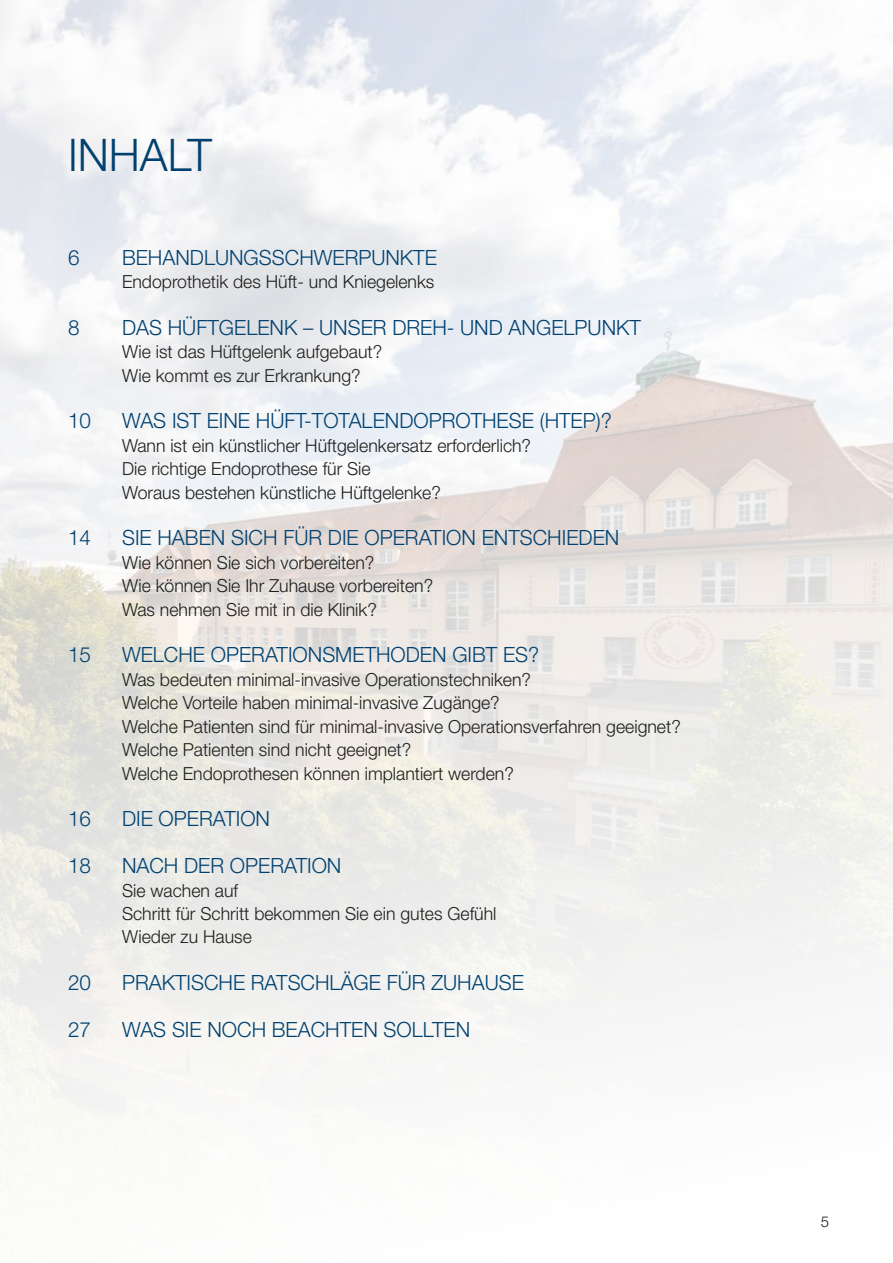
<style>
.page{position:relative;width:893px;height:1263px;background:#fff}
.page>*{position:absolute;margin:0;border:0;box-sizing:border-box;transform-origin:0 0}
.t1{font:300 45px "Helvetica Neue";color:#004170}
.t2{font:300 21px "Helvetica Neue";color:#004170}
.t3{font:300 18px/23.4px "Helvetica Neue";color:#1d1d1b}
.t4{font:300 15px "Helvetica Neue";color:#1d1d1b}
</style>
<div class="page">
<h1 class="t1" style="left:68px;top:127px;width:145px">INHALT</h1>
<p class="t2" style="left:68px;top:244px;width:13px">6</p>
<p class="t2" style="left:122px;top:244px;width:316px">BEHANDLUNGSSCHWERPUNKTE</p>
<p class="t3" style="left:122px;top:269px;width:314px">Endoprothetik des Hüft- und Kniegelenks</p>
<p class="t2" style="left:68px;top:314px;width:13px">8</p>
<p class="t2" style="left:122px;top:314px;width:520px">DAS HÜFTGELENK – UNSER DREH- UND ANGELPUNKT</p>
<p class="t3" style="left:122px;top:340px;width:262px">Wie ist das Hüftgelenk aufgebaut?<br>Wie kommt es zur Erkrankung?</p>
<p class="t2" style="left:68px;top:408px;width:24px">10</p>
<p class="t2" style="left:122px;top:408px;width:491px">WAS IST EINE HÜFT-TOTALENDOPROTHESE (HTEP)?</p>
<p class="t3" style="left:122px;top:433px;width:411px">Wann ist ein künstlicher Hüftgelenkersatz erforderlich?<br>Die richtige Endoprothese für Sie<br>Woraus bestehen künstliche Hüftgelenke?</p>
<p class="t2" style="left:68px;top:525px;width:24px">14</p>
<p class="t2" style="left:122px;top:525px;width:499px">SIE HABEN SICH FÜR DIE OPERATION ENTSCHIEDEN</p>
<p class="t3" style="left:122px;top:550px;width:313px">Wie können Sie sich vorbereiten?<br>Wie können Sie Ihr Zuhause vorbereiten?<br>Was nehmen Sie mit in die Klinik?</p>
<p class="t2" style="left:68px;top:642px;width:24px">15</p>
<p class="t2" style="left:122px;top:642px;width:419px">WELCHE OPERATIONSMETHODEN GIBT ES?</p>
<p class="t3" style="left:122px;top:667px;width:560px">Was bedeuten minimal-invasive Operationstechniken?<br>Welche Vorteile haben minimal-invasive Zugänge?<br>Welche Patienten sind für minimal-invasive Operationsverfahren geeignet?<br>Welche Patienten sind nicht geeignet?<br>Welche Endoprothesen können implantiert werden?</p>
<p class="t2" style="left:68px;top:806px;width:24px">16</p>
<p class="t2" style="left:122px;top:806px;width:150px">DIE OPERATION</p>
<p class="t2" style="left:68px;top:853px;width:24px">18</p>
<p class="t2" style="left:122px;top:853px;width:221px">NACH DER OPERATION</p>
<p class="t3" style="left:122px;top:878px;width:376px">Sie wachen auf<br>Schritt für Schritt bekommen Sie ein gutes Gefühl<br>Wieder zu Hause</p>
<p class="t2" style="left:68px;top:970px;width:24px">20</p>
<p class="t2" style="left:122px;top:970px;width:403px">PRAKTISCHE RATSCHLÄGE FÜR ZUHAUSE</p>
<p class="t2" style="left:68px;top:1017px;width:24px">27</p>
<p class="t2" style="left:122px;top:1017px;width:350px">WAS SIE NOCH BEACHTEN SOLLTEN</p>
<p class="t4" style="left:821px;top:1212px;width:10px">5</p>
</div>
